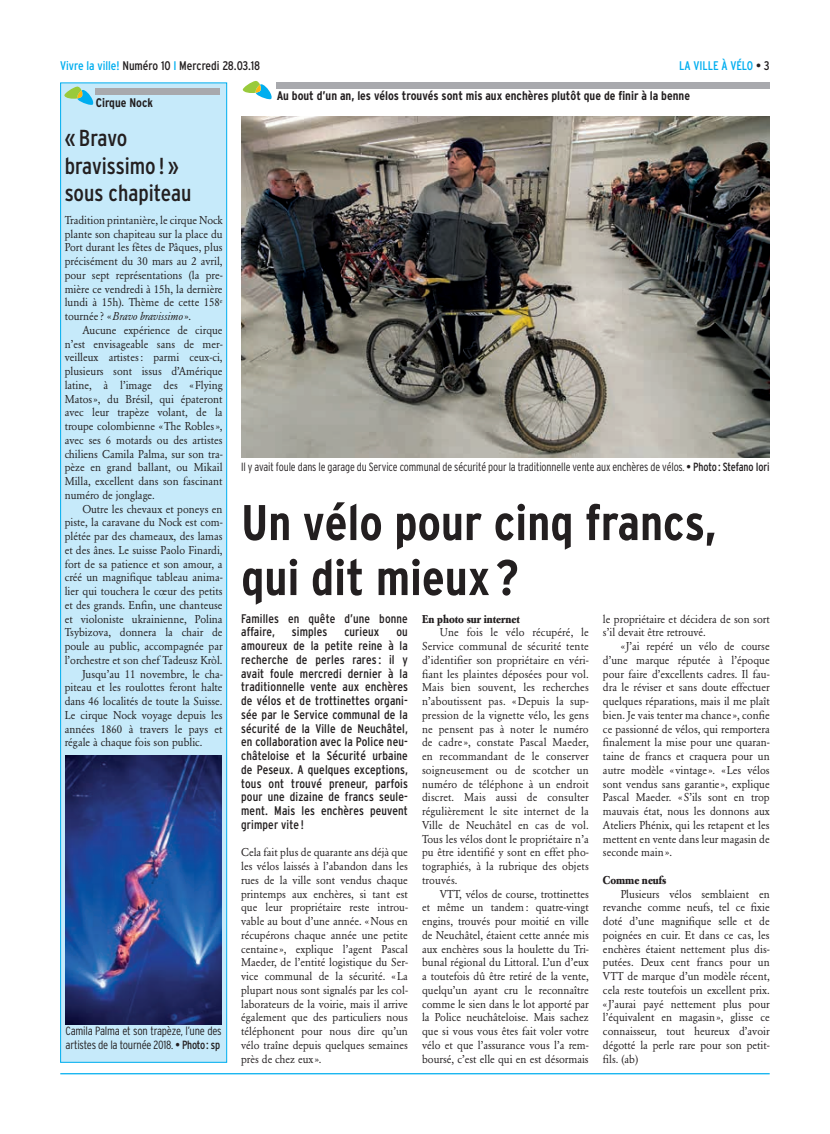
<style>
.page{position:relative;width:830px;height:1134px;background:#fff}
.page>*{position:absolute;margin:0;border:0;box-sizing:border-box;transform-origin:0 0}
.t1{font:700 condensed 50px/55px "Interstate";color:#231f20}
.t2{font:condensed 23.12px/27.5px "Interstate";color:#231f20}
.t3{font:condensed 12.5px/13.8px "Interstate";letter-spacing:.01em;color:#231f20}
.t4{font:700 condensed 12.5px "Interstate";color:#231f20}
.t5{font:condensed 12.5px "Interstate";color:#00aeef}
.t6{font:300 condensed 11.88px "Interstate";letter-spacing:-.01em;color:#231f20;scale:.95 1}
.t7{font:300 condensed 11.88px/13.8px "Interstate";letter-spacing:-.01em;color:#231f20}
.t8{font:11.25px/13.8px "Garamond BE";color:#231f20;text-align:justify;scale:.95 1}
.t9{font:700 11.25px "Garamond BE";color:#231f20;scale:.95 1}
.s1{color:#00aeef}
.s2{color:#231f20}
.s3{font-style:italic}
.s4{font-weight:400}
</style>
<div class="page">
<hr style="left:60px;top:1073px;width:709px;height:1px;background:#00aeef">
<div style="left:61px;top:83px;width:165px;height:979px;background:#c6eafa"></div>
<div style="left:60px;top:83px;width:167px;height:979px;border:1px solid #00aeef"></div>
<div style="left:96px;top:89px;width:124px;height:6px;background:#a8a9ad"></div>
<svg style="left:64px;top:87px;width:29px;height:18px"></svg>
<div style="left:276px;top:83px;width:493px;height:6px;background:#a8a9ad"></div>
<svg style="left:243px;top:81px;width:28px;height:18px"></svg>
<img style="left:241px;top:117px;width:528px;height:341px">
<img style="left:66px;top:756px;width:155px;height:268px">
<p class="t3" style="left:60px;top:59px;width:201px"><span class="s1">Vivre la ville!</span> Numéro 10 <span class="s1">I</span> Mercredi 28.03.18</p>
<p class="t5" style="left:679px;top:59px;width:92px">LA VILLE À VÉLO <span class="s2">• 3</span></p>
<p class="t4" style="left:96px;top:96px;width:59px">Cirque Nock</p>
<h2 class="t2" style="left:65px;top:124px;width:128px">« Bravo bravissimo ! » sous chapiteau</h2>
<p class="t8" style="left:65px;top:213px;width:168px">Tradition printanière, le cirque Nock plante son chapiteau sur la place du Port durant les fêtes de Pâques, plus précisément du 30 mars au 2 avril, pour sept représentations (la pre&shy;mière ce vendredi à 15h, la dernière lundi à 15h). Thème de cette 158<sup>e </sup>tournée ? «<span class="s3">Bravo bravissimo</span> ».</p>
<p class="t8" style="left:65px;top:323px;width:168px;text-indent:18px">Aucune expérience de cirque n’est envisageable sans de mer&shy;veilleux artistes: parmi ceux-ci, plusieurs sont issus d’Amérique latine, à l’image des «Flying Matos», du Brésil, qui épateront avec leur trapèze volant, de la troupe colombienne «The Robles», avec ses 6 motards ou des artistes chiliens Camila Palma, sur son tra&shy;pèze en grand ballant, ou Mikail Milla, excellent dans son fascinant numéro de jonglage.</p>
<p class="t8" style="left:82px;top:502px;width:149px">Outre les chevaux et poneys en</p>
<p class="t8" style="left:65px;top:516px;width:168px">piste, la caravane du Nock est com-</p>
<p class="t8" style="left:65px;top:529px;width:168px">plétée par des chameaux, des lamas</p>
<p class="t8" style="left:65px;top:543px;width:168px">et des ânes. Le suisse Paolo Finardi,</p>
<p class="t8" style="left:65px;top:557px;width:168px">fort de sa patience et son amour, a</p>
<p class="t8" style="left:65px;top:571px;width:168px">créé un magnifique tableau anima-</p>
<p class="t8" style="left:65px;top:584px;width:168px">lier qui touchera le cœur des petits</p>
<p class="t8" style="left:65px;top:598px;width:168px">et des grands. Enfin, une chanteuse</p>
<p class="t8" style="left:65px;top:612px;width:168px">et violoniste ukrainienne, Polina</p>
<p class="t8" style="left:65px;top:626px;width:168px">Tsybizova, donnera la chair de</p>
<p class="t8" style="left:65px;top:639px;width:168px">poule au public, accompagnée par</p>
<p class="t8" style="left:65px;top:653px;width:168px">l’orchestre et son chef Tadeusz Kròl.</p>
<p class="t8" style="left:82px;top:667px;width:149px">Jusqu’au 11 novembre, le cha-</p>
<p class="t8" style="left:65px;top:681px;width:168px">piteau et les roulottes feront halte</p>
<p class="t8" style="left:65px;top:694px;width:168px">dans 46 localités de toute la Suisse.</p>
<p class="t8" style="left:65px;top:708px;width:168px">Le cirque Nock voyage depuis les</p>
<p class="t8" style="left:65px;top:722px;width:168px">années 1860 à travers le pays et</p>
<p class="t8" style="left:65px;top:736px;width:147px">régale à chaque fois son public.</p>
<p class="t7" style="left:66px;top:1024px;width:157px">Camila Palma et son trapèze, l’une des artistes de la tournée 2018. <span class="s4">• Photo: sp</span></p>
<p class="t4" style="left:276px;top:89px;width:414px">Au bout d’un an, les vélos trouvés sont mis aux enchères plutôt que de finir à la benne</p>
<p class="t6" style="left:241px;top:460px;width:557px">Il y avait foule dans le garage du Service communal de sécurité pour la traditionnelle vente aux enchères de vélos. <span class="s4">• Photo: Stefano Iori</span></p>
<h1 class="t1" style="left:241px;top:495px;width:476px">Un vélo pour cinq francs, qui dit mieux ?</h1>
<p class="t3" style="left:241px;top:611px;width:168px">Familles en quête d’une bonne affaire,</p>
<p class="t9" style="left:422px;top:612px;width:104px">En photo sur internet</p>
<p class="t8" style="left:422px;top:626px;width:177px;text-indent:18px">Une fois le vélo récupéré, le Service communal de sécurité tente d’identifier son propriétaire en véri&shy;fiant les plaintes déposées pour vol.<br>Mais bien souvent, les recherches n’aboutissent pas. «Depuis la sup&shy;pression de la vignette vélo, les gens ne pensent pas à noter le numéro de cadre », constate Pascal Maeder, en recommandant de le conserver soigneusement ou de scotcher un numéro de téléphone à un endroit discret. Mais aussi de consulter régulièrement le site internet de la Ville de Neuchâtel en cas de vol.<br>Tous les vélos dont le propriétaire n’a pu être identifié y sont en effet pho&shy;tographiés, à la rubrique des objets trouvés.</p>
<p class="t8" style="left:422px;top:887px;width:177px;text-indent:18px">VTT, vélos de course, trottinettes et même un tandem: quatre-vingt engins, trouvés pour moitié en ville de Neuchâtel, étaient cette année mis aux enchères sous la houlette du Tri&shy;bunal régional du Littoral. L’un d’eux a toutefois dû être retiré de la vente, quelqu’un ayant cru le reconnaître comme le sien dans le lot apporté par la Police neuchâteloise. Mais sachez que si vous vous êtes fait voler votre vélo et que l’assurance vous l’a rem&shy;boursé, c’est elle qui en est désormais</p>
<p class="t8" style="left:602px;top:612px;width:177px">le propriétaire et décidera de son sort s’il devait être retrouvé.</p>
<p class="t8" style="left:602px;top:639px;width:177px;text-indent:18px">«J’ai repéré un vélo de course d’une marque réputée à l’époque pour faire d’excellents cadres. Il fau&shy;dra le réviser et sans doute effectuer quelques réparations, mais il me plaît bien. Je vais tenter ma chance », confie ce passionné de vélos, qui remportera finalement la mise pour une quaran&shy;taine de francs et craquera pour un autre modèle « vintage ». «Les vélos sont vendus sans garantie », explique Pascal Maeder. «S’ils sont en trop mauvais état, nous les donnons aux Ateliers Phénix, qui les retapent et les mettent en vente dans leur magasin de seconde main».</p>
<p class="t9" style="left:602px;top:873px;width:68px">Comme neufs</p>
<p class="t8" style="left:602px;top:887px;width:177px;text-indent:18px">Plusieurs vélos semblaient en revanche comme neufs, tel ce fixie doté d’une magnifique selle et de poignées en cuir. Et dans ce cas, les enchères étaient nettement plus dis&shy;putées. Deux cent francs pour un VTT de marque d’un modèle récent, cela reste toutefois un excellent prix. «J’aurai payé nettement plus pour l’équivalent en magasin», glisse ce connaisseur, tout heureux d’avoir dégotté la perle rare pour son petit&shy;fils. (ab)</p>
<p class="t3" style="left:292px;top:625px;width:37px">simples</p>
<p class="t3" style="left:344px;top:625px;width:37px">curieux</p>
<p class="t3" style="left:241px;top:625px;width:168px;text-align:justify;text-indent:155px">ou amoureux de la petite reine à la recherche de perles rares: il y avait foule mercredi dernier à la traditionnelle vente aux enchères de vélos et de trottinettes organi&shy;sée par le Service communal de la sécurité de la Ville de Neuchâtel, en collaboration avec la Police neu&shy;châteloise et la Sécurité urbaine de Peseux. A quelques exceptions, tous ont trouvé preneur, parfois pour une dizaine de francs seule&shy;ment. Mais les enchères peuvent grimper vite !</p>
<p class="t8" style="left:241px;top:846px;width:177px">Cela fait plus de quarante ans déjà que les vélos laissés à l’abandon dans les rues de la ville sont vendus chaque printemps aux enchères, si tant est que leur propriétaire reste introu&shy;vable au bout d’une année. «Nous en récupérons chaque année une petite centaine », explique l’agent Pascal Maeder, de l’entité logistique du Ser&shy;vice communal de la sécurité. «La plupart nous sont signalés par les col&shy;laborateurs de la voirie, mais il arrive également que des particuliers nous téléphonent pour nous dire qu’un vélo traîne depuis quelques semaines près de chez eux ».</p>
</div>
